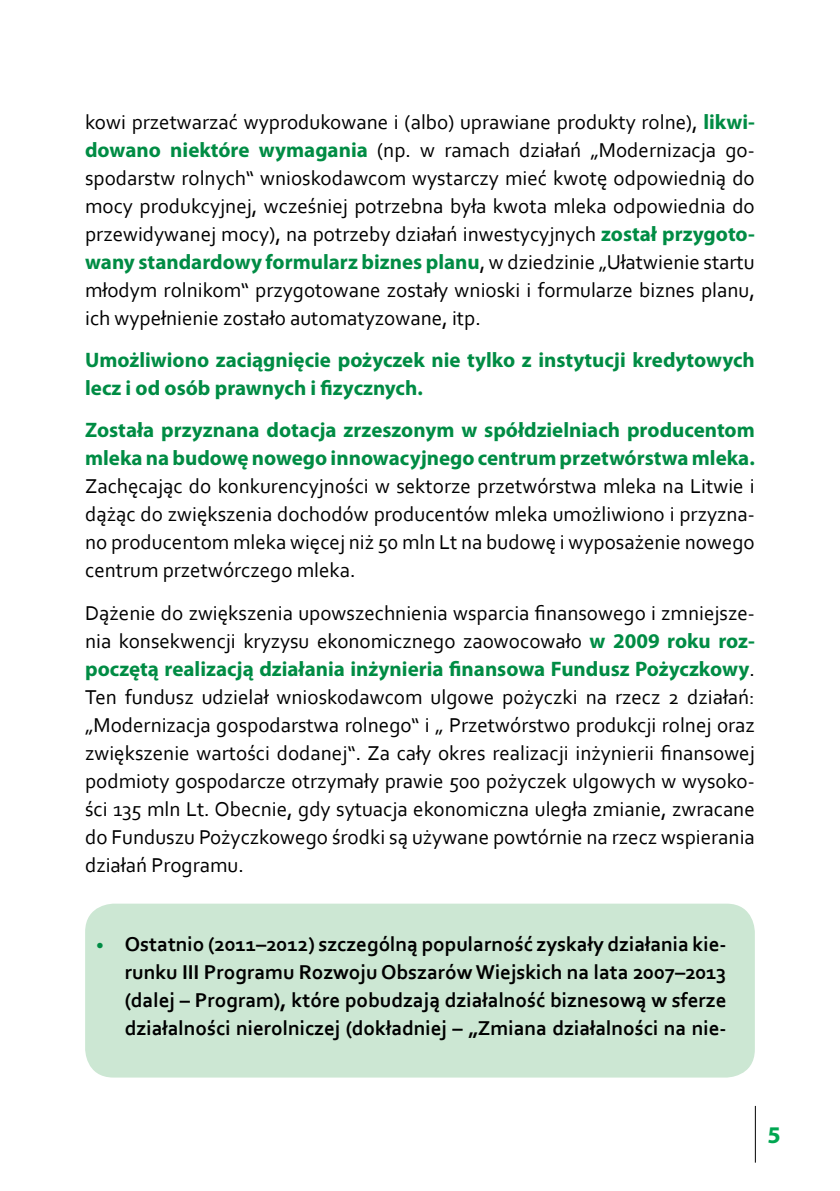
<style>
.page{position:relative;width:840px;height:1191px;background:#fff}
.page>*{position:absolute;margin:0;border:0;box-sizing:border-box;transform-origin:0 0}
.t1{font:700 24px "Myriad Pro";color:#00a651}
.t2{font:21px/28px "Corbel";color:#000;text-align:justify}
.t3{font:700 21px/28px "Myriad Pro";color:#008c44}
.t4{font:700 21px/28px "Corbel";color:#000;text-align:justify}
.s1{font-family:"Myriad Pro";font-weight:700;color:#008c44}
.s2{font-family:"Corbel";font-weight:400;color:#000}
.s3{color:#fff}
.s4{font-family:"Myriad Pro";color:#008c44}
</style>
<div class="page">
<hr style="left:754px;top:1106px;width:1px;height:56px;background:#000">
<div style="left:85px;top:903px;width:669px;height:174px;background:#cce7d3;border-radius:28px"></div>
<p class="t2" style="left:85px;top:108px;width:670px">kowi przetwarzać wyprodukowane i (albo) uprawiane produkty rolne), <span class="s1">likwi&shy;dowano niektóre wymagania</span> (np. w ramach działań „Modernizacja go&shy;spodarstw rolnych“ wnioskodawcom wystarczy mieć kwotę odpowiednią do mocy produkcyjnej, wcześniej potrzebna była kwota mleka odpowiednia do przewidywanej mocy), na potrzeby działań inwestycyjnych <span class="s1">został przygoto-</span></p>
<p class="t3" style="left:85px;top:247px;width:670px">wany standardowy formularz biznes planu<span class="s2">, w dziedzinie „Ułatwienie startu</span></p>
<p class="t2" style="left:85px;top:276px;width:670px">młodym rolnikom“ przygotowane zostały wnioski i formularze biznes planu, ich wypełnienie zostało automatyzowane, itp. <span class="s3">AA</span></p>
<p class="t3" style="left:85px;top:345px;width:671px">Umożliwiono zaciągnięcie pożyczek nie tylko z instytucji kredytowych lecz i od osób prawnych i fizycznych.</p>
<p class="t3" style="left:85px;top:416px;width:670px">Została przyznana dotacja zrzeszonym w spółdzielniach producentom mleka na budowę nowego innowacyjnego centrum przetwórstwa mleka.</p>
<p class="t2" style="left:85px;top:472px;width:670px">Zachęcając do konkurencyjności w sektorze przetwórstwa mleka na Litwie i dążąc do zwiększenia dochodów producentów mleka umożliwiono i przyzna&shy;no producentom mleka więcej niż 50 mln Lt na budowę i wyposażenie nowego centrum przetwórczego mleka.</p>
<p class="t2" style="left:85px;top:598px;width:670px">Dążenie do zwiększenia upowszechnienia wsparcia finansowego i zmniejsze&shy;nia konsekwencji kryzysu ekonomicznego zaowocowało <span class="s1">w 2009 roku roz-</span></p>
<p class="t3" style="left:85px;top:654px;width:671px">poczętą realizacją działania inżynieria finansowa Fundusz Pożyczkowy<span class="s2">.</span></p>
<p class="t2" style="left:85px;top:682px;width:670px">Ten fundusz udzielał wnioskodawcom ulgowe pożyczki na rzecz 2 działań: „Modernizacja gospodarstwa rolnego“ i „ Przetwórstwo produkcji rolnej oraz zwiększenie wartości dodanej“. Za cały okres realizacji inżynierii finansowej podmioty gospodarcze otrzymały prawie 500 pożyczek ulgowych w wysoko&shy;ści 135 mln Lt. Obecnie, gdy sytuacja ekonomiczna uległa zmianie, zwracane do Funduszu Pożyczkowego środki są używane powtórnie na rzecz wspierania działań Programu.</p>
<p class="t4" style="left:125px;top:929px;width:602px;text-indent:-28px"><span class="s4">•</span> Ostatnio (2011–2012) szczególną popularność zyskały działania kie&shy;runku III Programu Rozwoju Obszarów Wiejskich na lata 2007–2013 (dalej – Program), które pobudzają działalność biznesową w sferze działalności nierolniczej (dokładniej – „Zmiana działalności na nie-</p>
<p class="t1" style="left:767px;top:1119px;width:15px">5</p>
</div>
